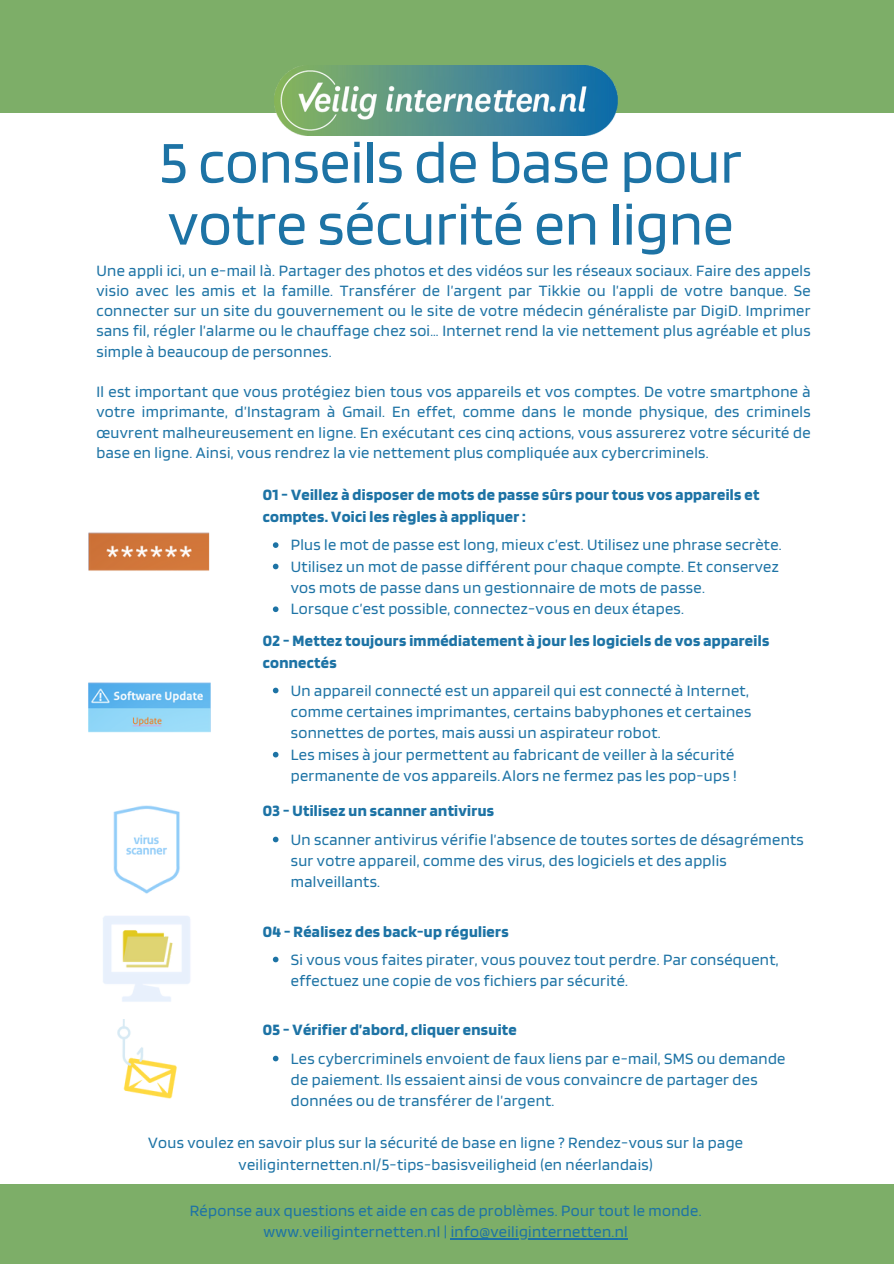
<style>
.page{position:relative;width:894px;height:1264px;background:#fff}
.page>*{position:absolute;margin:0;border:0;box-sizing:border-box;transform-origin:0 0}
.t1{font:61.5px/61.8px "Blinker";color:#1d73a5}
.t2{font:16.5px/21.3px "Blinker";letter-spacing:.02em;color:#1d73a5}
.t3{font:700 16.5px/22.5px "Blinker";letter-spacing:.02em;color:#1d73a5}
</style>
<div class="page">
<div style="left:0;top:0;width:893px;height:113px;background:#7dae68"></div>
<div style="left:0;top:1183px;width:893px;height:80px;background:#7dae68"></div>
<img style="left:274px;top:65px;width:343px;height:70px">
<img style="left:88px;top:532px;width:122px;height:39px">
<img style="left:88px;top:682px;width:123px;height:51px">
<img style="left:113px;top:805px;width:67px;height:89px">
<img style="left:103px;top:916px;width:87px;height:86px">
<img style="left:117px;top:1019px;width:60px;height:80px">
<svg style="left:273px;top:542px;width:5px;height:6px"></svg>
<svg style="left:273px;top:563px;width:5px;height:6px"></svg>
<svg style="left:273px;top:606px;width:5px;height:6px"></svg>
<svg style="left:273px;top:687px;width:5px;height:6px"></svg>
<svg style="left:273px;top:751px;width:5px;height:6px"></svg>
<svg style="left:273px;top:836px;width:5px;height:6px"></svg>
<svg style="left:273px;top:956px;width:5px;height:6px"></svg>
<svg style="left:273px;top:1055px;width:5px;height:6px"></svg>
<hr style="left:450px;top:1238px;width:178px;height:1px;background:#1d73a5">
<p class="t1" style="left:159px;top:130px;width:583px">5 conseils de base pour votre sécurité en ligne</p>
<p class="t2" style="left:96px;top:259px;width:715px;line-height:20.2px;text-align:justify">Une appli ici, un e-mail là. Partager des photos et des vidéos sur les réseaux sociaux. Faire des appels visio avec les amis et la famille. Transférer de l’argent par Tikkie ou l’appli de votre banque. Se connecter sur un site du gouvernement ou le site de votre médecin généraliste par DigiD. Imprimer sans fil, régler l’alarme ou le chauffage chez soi… Internet rend la vie nettement plus agréable et plus simple à beaucoup de personnes.</p>
<h2 class="t2" style="left:96px;top:381px;width:715px;line-height:20.2px;text-align:justify">Il est important que vous protégiez bien tous vos appareils et vos comptes. De votre smartphone à votre imprimante, d’Instagram à Gmail. En effet, comme dans le monde physique, des criminels œuvrent malheureusement en ligne. En exécutant ces cinq actions, vous assurerez votre sécurité de base en ligne. Ainsi, vous rendrez la vie nettement plus compliquée aux cybercriminels.</h2>
<p class="t3" style="left:263px;top:482px;width:498px">01 - Veillez à disposer de mots de passe sûrs pour tous vos appareils et comptes. Voici les règles à appliquer :</p>
<p class="t2" style="left:291px;top:533px;width:492px">Plus le mot de passe est long, mieux c’est. Utilisez une phrase secrète.</p>
<p class="t2" style="left:291px;top:555px;width:489px">Utilisez un mot de passe différent pour chaque compte. Et conservez vos mots de passe dans un gestionnaire de mots de passe.</p>
<p class="t2" style="left:291px;top:597px;width:394px">Lorsque c’est possible, connectez-vous en deux étapes.</p>
<p class="t3" style="left:263px;top:628px;width:508px">02 - Mettez toujours immédiatement à jour les logiciels de vos appareils connectés</p>
<h2 class="t2" style="left:291px;top:679px;width:462px">Un appareil connecté est un appareil qui est connecté à Internet, comme certaines imprimantes, certains babyphones et certaines sonnettes de portes, mais aussi un aspirateur robot.</h2>
<p class="t2" style="left:291px;top:743px;width:447px">Les mises à jour permettent au fabricant de veiller à la sécurité permanente de vos appareils.Alors ne fermez pas les pop-ups !</p>
<h2 class="t3" style="left:263px;top:799px;width:233px">03 - Utilisez un scanner antivirus</h2>
<p class="t2" style="left:291px;top:828px;width:514px">Un scanner antivirus vérifie l’absence de toutes sortes de désagréments sur votre appareil, comme des virus, des logiciels et des applis malveillants.</p>
<p class="t3" style="left:263px;top:919px;width:247px">04 - Réalisez des back-up réguliers</p>
<p class="t2" style="left:291px;top:948px;width:489px">Si vous vous faites pirater, vous pouvez tout perdre. Par conséquent, effectuez une copie de vos fichiers par sécurité.</p>
<p class="t3" style="left:263px;top:1018px;width:255px">05 - Vérifier d’abord, cliquer ensuite</p>
<h2 class="t2" style="left:291px;top:1046px;width:496px">Les cybercriminels envoient de faux liens par e-mail, SMS ou demande de paiement. Ils essaient ainsi de vous convaincre de partager des données ou de transférer de l’argent.</h2>
<p class="t2" style="left:148px;top:1131px;width:596px;text-align:center">Vous voulez en savoir plus sur la sécurité de base en ligne ? Rendez-vous sur la page veiliginternetten.nl/5-tips-basisveiligheid (en néerlandais)</p>
<h2 class="t2" style="left:190px;top:1199px;width:513px">Réponse aux questions et aide en cas de problèmes. Pour tout le monde.</h2>
<p class="t2" style="left:263px;top:1220px;width:366px">www.veiliginternetten.nl | info@veiliginternetten.nl</p>
</div>
